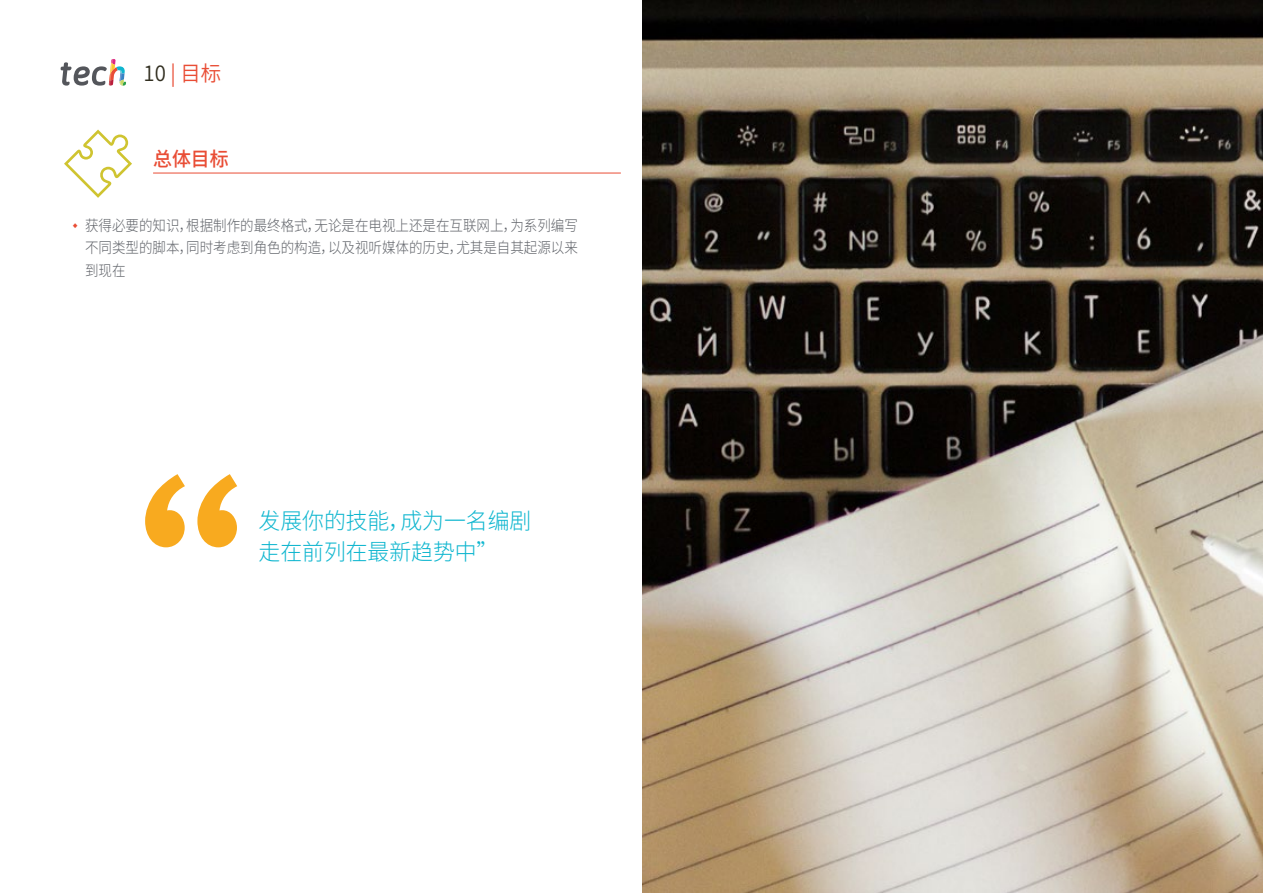
<style>
.page{position:relative;width:1263px;height:893px;background:#fff}
.page>*{position:absolute;margin:0;border:0;box-sizing:border-box;transform-origin:0 0}
.t1{font:300 22.5px/31.5px "Source Han Sans CN";color:#0fb6cf}
.t2{font:21px "Source Han Sans CN";color:#e94d35}
.t3{font:500 19.5px "Source Han Sans CN";color:#e94d35}
.t4{font:300 15px/22.5px "Source Han Sans CN";color:#61646a;text-align:justify;scale:.9 1}
.s1{color:#312e20}
</style>
<div class="page">
<hr style="left:153px;top:173px;width:468px;height:1px;background:#e94d35">
<svg style="left:64px;top:130px;width:68px;height:68px"></svg>
<svg style="left:145px;top:474px;width:92px;height:73px"></svg>
<img style="left:642px;top:0;width:621px;height:893px">
<svg style="left:61px;top:59px;width:65px;height:27px"></svg>
<h2 class="t2" style="left:144px;top:61px;width:79px"><span class="s1">10</span> | 目标</h2>
<h3 class="t3" style="left:153px;top:147px;width:77px">总体目标</h3>
<p class="t4" style="left:85px;top:214px;width:549px">获得必要的知识，根据制作的最终格式，无论是在电视上还是在互联网上，为系列编写不同类型的脚本，同时考虑到角色的构造，以及视听媒体的历史，尤其是自其起源以来到现在</p>
<h1 class="t1" style="left:258px;top:505px;width:274px">发展你的技能，成为一名编剧走在前列在最新趋势中”</h1>
</div>
